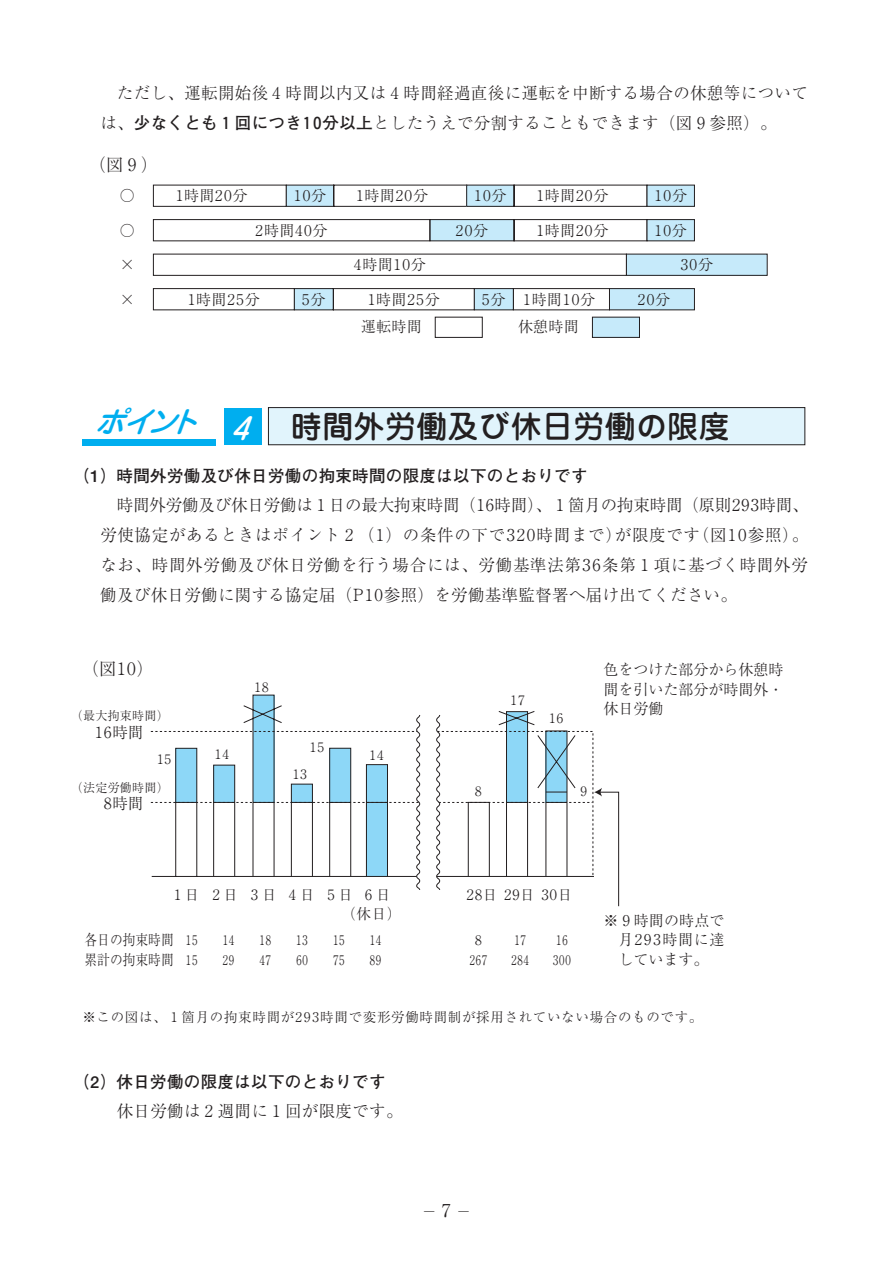
<style>
.page{position:relative;width:893px;height:1263px;background:#fff}
.page>*{position:absolute;margin:0;border:0;box-sizing:border-box;transform-origin:0 0}
.t1{font:500 30.75px "Jun 34";letter-spacing:.02em;color:#231f20}
.t2{font:300 17.25px "Ryumin";color:#231f20}
.t3{font:300 16.5px/30px "Ryumin";letter-spacing:.02em;color:#231f20;text-align:justify}
.t4{font:700 16.5px "Futo Go B101";letter-spacing:.02em;color:#231f20}
.t5{font:300 15.45px "Ryumin";letter-spacing:-.21em;color:#231f20}
.t6{font:300 15px/19.5px "Ryumin";letter-spacing:-.175em;color:#231f20;text-align:justify}
.t7{font:300 14.4px/19.5px "Ryumin";color:#231f20}
.t8{font:300 14.4px/20.2px "Ryumin";color:#231f20;scale:.88 1}
.t9{font:300 14.4px "Ryumin";letter-spacing:-.32em;color:#231f20}
.t10{font:300 13.5px "Ryumin";letter-spacing:.05em;color:#231f20}
.t11{font:300 13.35px/20.2px "Ryumin";letter-spacing:-.43em;color:#231f20;scale:.8 1}
.t12{font:300 13.35px/20.2px "Ryumin";letter-spacing:-.43em;color:#231f20;text-align:center}
.t13{font:300 13.2px "Ryumin";letter-spacing:-.425em;color:#231f20}
.t14{font:300 12px "Ryumin";letter-spacing:.02em;color:#231f20}
.s1{font-family:"Futo Go B101";font-weight:700}
.s2{font-style:italic;font-size:29.55px;color:#fff}
.s3{font-size:18px}
</style>
<div class="page">
<div style="left:153px;top:185px;width:134px;height:22px;border:1px solid #231f20"></div>
<svg style="left:286px;top:185px;width:361px;height:22px"></svg>
<div style="left:647px;top:185px;width:47px;height:21px;background:#c6eafa"></div>
<div style="left:647px;top:185px;width:48px;height:22px;border:1px solid #231f20"></div>
<svg style="left:153px;top:219px;width:615px;height:91px"></svg>
<div style="left:474px;top:289px;width:39px;height:21px;background:#c6eafa"></div>
<div style="left:474px;top:288px;width:40px;height:22px;border:1px solid #231f20"></div>
<div style="left:435px;top:317px;width:47px;height:21px;border:1px solid #231f20"></div>
<div style="left:592px;top:317px;width:47px;height:20px;background:#c6eafa"></div>
<div style="left:592px;top:317px;width:48px;height:21px;border:1px solid #231f20"></div>
<svg style="left:243px;top:695px;width:39px;height:16px"></svg>
<div style="left:82px;top:439px;width:134px;height:7px;background:#00aeef"></div>
<div style="left:224px;top:409px;width:37px;height:36px;background:#00aeef"></div>
<div style="left:268px;top:408px;width:537px;height:37px;background:#e1f4fc"></div>
<div style="left:268px;top:407px;width:537px;height:38px;border:1px solid #231f20"></div>
<svg style="left:151px;top:711px;width:468px;height:196px"></svg>
<p class="t3" style="left:100px;top:80px;width:709px;text-indent:16px">ただし、運転開始後４時間以内又は４時間経過直後に運転を中断する場合の休憩等については、<span class="s1">少なくとも１回につき１０分以上</span>としたうえで分割することもできます（図９参照）。</p>
<p class="t2" style="left:89px;top:155px;width:70px">（図９）</p>
<p class="t6" style="left:120px;top:187px;width:16px">○</p>
<p class="t6" style="left:120px;top:221px;width:16px">○</p>
<p class="t6" style="left:120px;top:256px;width:16px">×</p>
<p class="t6" style="left:120px;top:290px;width:16px">×</p>
<p class="t6" style="left:172px;top:187px;width:77px">１時間２０分</p>
<p class="t6" style="left:290px;top:187px;width:38px">１０分</p>
<p class="t6" style="left:352px;top:187px;width:77px">１時間２０分</p>
<p class="t6" style="left:471px;top:187px;width:38px">１０分</p>
<p class="t6" style="left:533px;top:187px;width:77px">１時間２０分</p>
<p class="t6" style="left:651px;top:187px;width:38px">１０分</p>
<p class="t6" style="left:252px;top:222px;width:77px">２時間４０分</p>
<p class="t6" style="left:452px;top:222px;width:37px">２０分</p>
<p class="t6" style="left:533px;top:222px;width:77px">１時間２０分</p>
<p class="t6" style="left:651px;top:222px;width:38px">１０分</p>
<p class="t6" style="left:351px;top:256px;width:77px">４時間１０分</p>
<p class="t6" style="left:677px;top:256px;width:37px">３０分</p>
<p class="t6" style="left:184px;top:291px;width:77px">１時間２５分</p>
<p class="t6" style="left:298px;top:291px;width:29px">５分</p>
<p class="t6" style="left:364px;top:291px;width:77px">１時間２５分</p>
<p class="t6" style="left:478px;top:291px;width:118px">５分 １時間１０分</p>
<p class="t6" style="left:634px;top:291px;width:37px">２０分</p>
<p class="t6" style="left:361px;top:318px;width:62px">運転時間</p>
<p class="t6" style="left:518px;top:318px;width:62px">休憩時間</p>
<h1 class="t1" style="left:94px;top:406px;width:637px"><sup>ポイント</sup> <span class="s2">4</span> 時間外労働及び休日労働の限度</h1>
<p class="t4" style="left:73px;top:466px;width:516px">（1）時間外労働及び休日労働の拘束時間の限度は以下のとおりです</p>
<p class="t3" style="left:100px;top:491px;width:710px;text-indent:17px">時間外労働及び休日労働は１日の最大拘束時間（１６時間）、１箇月の拘束時間（原則２９３時間、労使協定があるときはポイント２（１）の条件の下で３２０時間まで）が限度です（図１０参照）。なお、時間外労働及び休日労働を行う場合には、労働基準法第３６条第１項に基づく時間外労働及び休日労働に関する協定届（Ｐ１０参照）を労働基準監督署へ届け出てください。</p>
<p class="t2" style="left:82px;top:659px;width:73px">（図１０）</p>
<p class="t14" style="left:71px;top:709px;width:99px">（最大拘束時間）</p>
<p class="t5" style="left:91px;top:724px;width:54px">１６時間</p>
<p class="t13" style="left:154px;top:752px;width:22px">１５</p>
<p class="t14" style="left:71px;top:781px;width:99px">（法定労働時間）</p>
<p class="t5" style="left:100px;top:795px;width:45px">８時間</p>
<p class="t13" style="left:212px;top:747px;width:23px">１４</p>
<p class="t13" style="left:251px;top:680px;width:22px">１８</p>
<p class="t13" style="left:307px;top:740px;width:22px">１５</p>
<p class="t13" style="left:289px;top:767px;width:22px">１３</p>
<p class="t13" style="left:366px;top:748px;width:23px">１４</p>
<p class="t13" style="left:472px;top:784px;width:15px">８</p>
<p class="t13" style="left:507px;top:693px;width:22px">１７</p>
<p class="t13" style="left:546px;top:711px;width:22px">１６</p>
<p class="t6" style="left:603px;top:661px;width:181px">色をつけた部分から休憩時間を引いた部分が時間外・休日労働</p>
<p class="t13" style="left:577px;top:784px;width:15px">９</p>
<p class="t7" style="left:341px;top:886px;width:61px;text-indent:-171px">１日 ２日 ３日 ４日 ５日 ６日（休日）</p>
<p class="t9" style="left:463px;top:887px;width:110px">２８日 ２９日 ３０日</p>
<p class="t8" style="left:85px;top:931px;width:103px">各日の拘束時間累計の拘束時間</p>
<p class="t11" style="left:183px;top:931px;width:22px">１５<br>１５</p>
<p class="t11" style="left:220px;top:931px;width:23px">１４<br>２９</p>
<p class="t11" style="left:257px;top:931px;width:23px">１８<br>４７</p>
<p class="t11" style="left:294px;top:931px;width:23px">１３<br>６０</p>
<p class="t11" style="left:330px;top:931px;width:23px">１５<br>７５</p>
<p class="t11" style="left:367px;top:931px;width:23px">１４<br>８９</p>
<p class="t12" style="left:467px;top:931px;width:24px">８<br>２６７</p>
<p class="t11" style="left:509px;top:931px;width:30px">１７<br>２８４</p>
<p class="t11" style="left:550px;top:931px;width:30px">１６<br>３００</p>
<p class="t6" style="left:618px;top:912px;width:107px;text-indent:-15px">※９時間の時点で月２９３時間に達しています。</p>
<p class="t10" style="left:82px;top:1010px;width:621px">※この図は、１箇月の拘束時間が２９３時間で変形労働時間制が採用されていない場合のものです。</p>
<p class="t4" style="left:73px;top:1072px;width:314px">（2）休日労働の限度は以下のとおりです</p>
<p class="t3" style="left:117px;top:1097px;width:287px">休日労働は２週間に１回が限度です。</p>
<p class="t6" style="left:422px;top:1202px;width:51px">－ <span class="s3">７</span> －</p>
</div>
